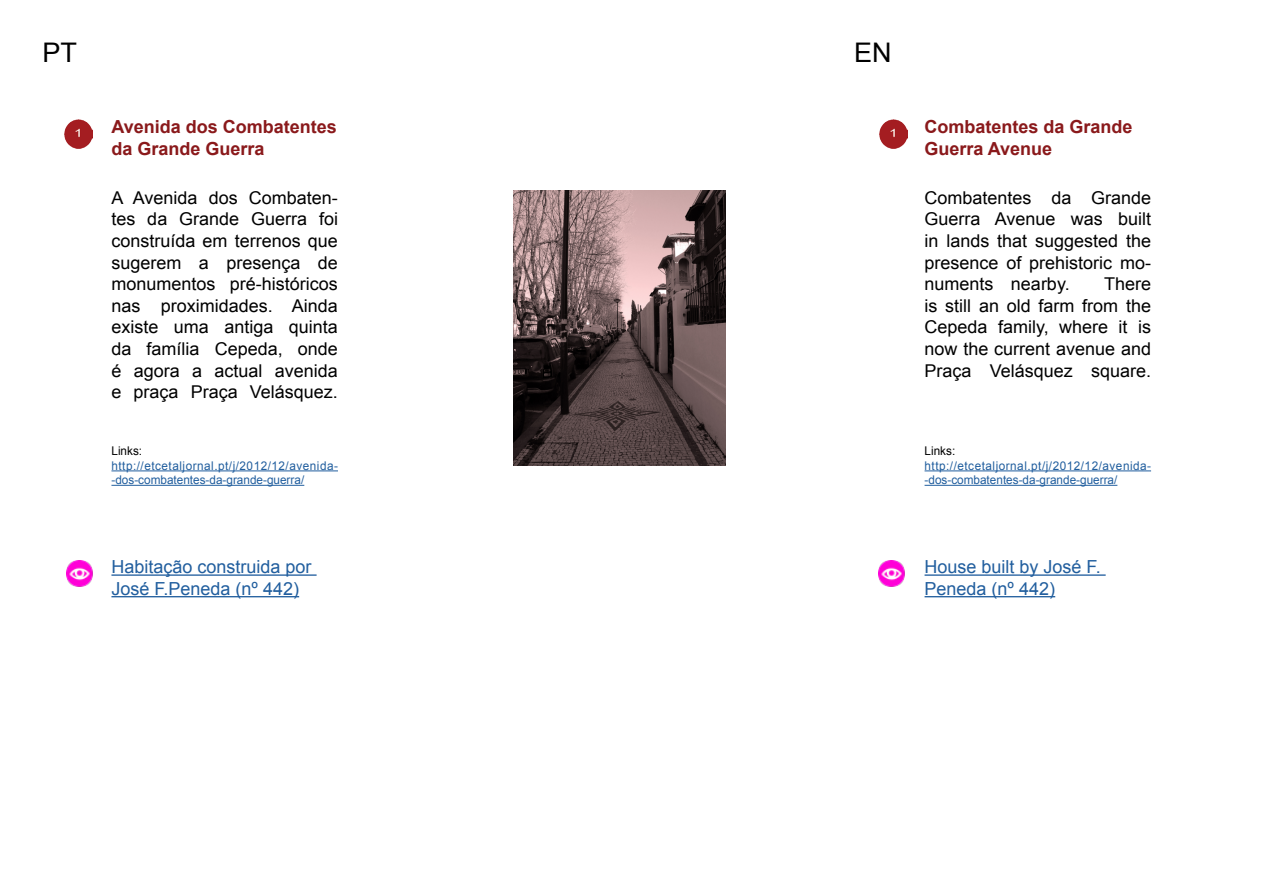
<style>
.page{position:relative;width:1263px;height:893px;background:#fff}
.page>*{position:absolute;margin:0;border:0;box-sizing:border-box;transform-origin:0 0}
.t1{font:27px "Arial";color:#000}
.t2{font:18px/21.6px "Arial";color:#215e9e}
.t3{font:700 18px/21.6px "Arial";color:#8a191b}
.t4{font:17.7px/21.6px "Arial";color:#000;text-align:justify}
.t5{font:12px/14.4px "Arial";letter-spacing:.04em;color:#215e9e}
.t6{font:12px "Arial";color:#000}
</style>
<div class="page">
<hr style="left:111px;top:470px;width:227px;height:1px;background:#215e9e">
<hr style="left:111px;top:485px;width:193px;height:1px;background:#215e9e">
<img style="left:879px;top:120px;width:29px;height:28px">
<img style="left:64px;top:120px;width:29px;height:28px">
<img style="left:513px;top:191px;width:213px;height:274px">
<hr style="left:924px;top:470px;width:227px;height:1px;background:#215e9e">
<hr style="left:924px;top:485px;width:193px;height:1px;background:#215e9e">
<hr style="left:111px;top:574px;width:206px;height:2px;background:#215e9e">
<hr style="left:111px;top:596px;width:188px;height:1px;background:#215e9e">
<hr style="left:924px;top:574px;width:182px;height:2px;background:#215e9e">
<hr style="left:924px;top:596px;width:131px;height:1px;background:#215e9e">
<img style="left:66px;top:560px;width:27px;height:27px">
<img style="left:878px;top:560px;width:27px;height:27px">
<h1 class="t1" style="left:43px;top:35px;width:36px">PT</h1>
<h1 class="t1" style="left:854px;top:35px;width:39px">EN</h1>
<p class="t3" style="left:111px;top:116px;width:227px">Avenida dos Combatentes da Grande Guerra</p>
<p class="t3" style="left:924px;top:116px;width:210px">Combatentes da Grande<br>Guerra Avenue</p>
<p class="t4" style="left:111px;top:187px;width:228px">A Avenida dos Combaten&shy;tes da Grande Guerra foi construída em terrenos que sugerem a presença de monumentos pré-históricos nas proximidades. Ainda existe uma antiga quinta da família Cepeda, onde é agora a actual avenida e praça Praça Velásquez.</p>
<p class="t4" style="left:924px;top:187px;width:228px">Combatentes da Grande Guerra Avenue was built in lands that suggested the presence of prehistoric mo&shy;numents nearby.</p>
<p class="t4" style="left:924px;top:273px;width:228px;text-indent:179px">There is still an old farm from the Cepeda family, where it is now the current avenue and Praça Velásquez square.</p>
<p class="t6" style="left:111px;top:443px;width:32px">Links:</p>
<p class="t5" style="left:111px;top:458px;width:228px">http://etcetaljornal.pt/j/2012/12/avenida--dos-combatentes-da-grande-guerra/</p>
<p class="t6" style="left:924px;top:443px;width:32px">Links:</p>
<p class="t5" style="left:924px;top:458px;width:228px">http://etcetaljornal.pt/j/2012/12/avenida--dos-combatentes-da-grande-guerra/</p>
<p class="t2" style="left:111px;top:556px;width:202px">Habitação construida por<br>José F.Peneda (nº 442)</p>
<p class="t2" style="left:924px;top:556px;width:178px">House built by José F.<br>Peneda (nº 442)</p>
</div>
